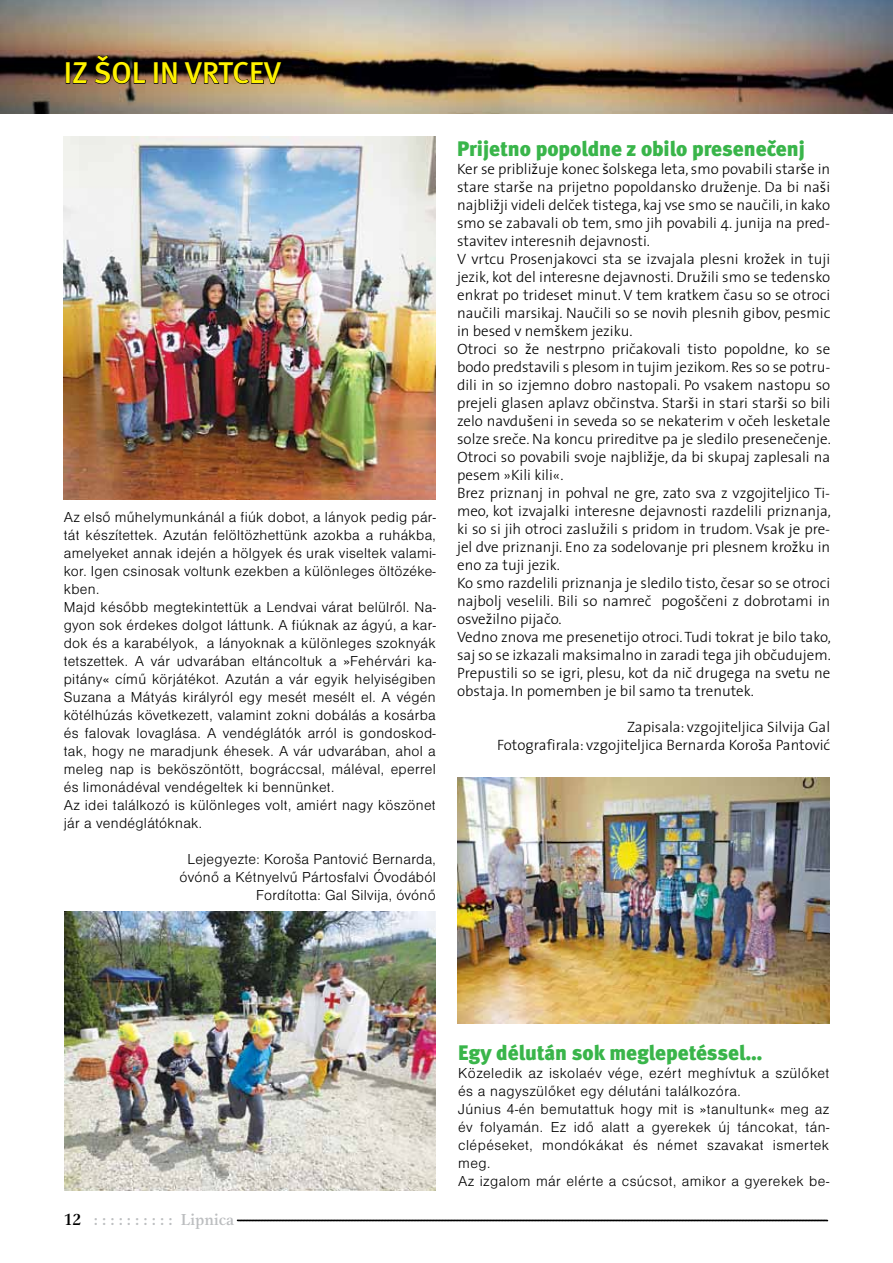
<style>
.page{position:relative;width:893px;height:1263px;background:#fff}
.page>*{position:absolute;margin:0;border:0;box-sizing:border-box;transform-origin:0 0}
.t1{font:30px "Meta Medium CE";color:#fff200}
.t2{font:21px "Meta Black CELF";color:#39b54a}
.t3{font:500 16.5px "Gamma Itc TEE";color:#bcbec0}
.t4{font:300 15px/18px "The Sans OT";color:#000}
.t5{font:15px/18px "Nimbus San DEE Ligh";letter-spacing:.02em;color:#000}
.s1{color:#000}
</style>
<div class="page">
<img style="left:0;top:0;width:893px;height:114px">
<svg style="left:237px;top:1219px;width:591px;height:2px"></svg>
<div style="left:66px;top:62px;width:4px;height:22px;border:1px solid #000"></div>
<svg style="left:72px;top:62px;width:16px;height:22px"></svg>
<svg style="left:94px;top:55px;width:52px;height:29px;background:#2e221b"></svg>
<div style="left:154px;top:62px;width:4px;height:22px;border:1px solid #000"></div>
<svg style="left:162px;top:0;width:15px;height:84px"></svg>
<svg style="left:184px;top:61px;width:98px;height:25px;background:#453526"></svg>
<img style="left:64px;top:136px;width:372px;height:364px">
<img style="left:64px;top:912px;width:372px;height:279px">
<img style="left:457px;top:777px;width:372px;height:246px">
<h1 class="t1" style="left:64px;top:54px;width:219px">IZ ŠOL IN VRTCEV</h1>
<p class="t5" style="left:64px;top:508px;width:374px">Az első műhelymunkánál a fiúk dobot, a lányok pedig pár&shy;tát készítettek. Azután felöltözhettünk azokba a ruhákba, amelyeket annak idején a hölgyek és urak viseltek valami&shy;kor. Igen csinosak voltunk ezekben a különleges öltözéke&shy;kben.<br>Majd később megtekintettük a Lendvai várat belülről. Na&shy;gyon sok érdekes dolgot láttunk. A fiúknak az ágyú, a kar&shy;dok és a karabélyok, a lányoknak a különleges szoknyák tetszettek. A vár udvarában eltáncoltuk a »Fehérvári ka&shy;pitány« című körjátékot. Azután a vár egyik helyiségiben Suzana a Mátyás királyról egy mesét mesélt el. A végén kötélhúzás következett, valamint zokni dobálás a kosárba és falovak lovaglása. A vendéglátók arról is gondoskod&shy;tak, hogy ne maradjunk éhesek. A vár udvarában, ahol a meleg nap is beköszöntött, bográccsal, máléval, eperrel és limonádéval vendégeltek ki bennünket.<br>Az idei találkozó is különleges volt, amiért nagy köszönet jár a vendéglátóknak.</p>
<p class="t5" style="left:180px;top:850px;width:258px;text-align:right">Lejegyezte: Koroša Pantović Bernarda, óvónő a Kétnyelvű Pártosfalvi Óvodából<br>Fordította: Gal Silvija, óvónő</p>
<h2 class="t2" style="left:457px;top:136px;width:349px">Prijetno popoldne z obilo presenečenj</h2>
<p class="t4" style="left:457px;top:159px;width:375px">Ker se približuje konec šolskega leta, smo povabili starše in stare starše na prijetno popoldansko druženje. Da bi naši najbližji videli delček tistega, kaj vse smo se naučili, in kako smo se zabavali ob tem, smo jih povabili 4. junija na pred&shy;stavitev interesnih dejavnosti.<br>V vrtcu Prosenjakovci sta se izvajala plesni krožek in tuji jezik, kot del interesne dejavnosti. Družili smo se tedensko enkrat po trideset minut. V tem kratkem času so se otroci naučili marsikaj. Naučili so se novih plesnih gibov, pesmic in besed v nemškem jeziku.<br>Otroci so že nestrpno pričakovali tisto popoldne, ko se bodo predstavili s plesom in tujim jezikom. Res so se potru&shy;dili in so izjemno dobro nastopali. Po vsakem nastopu so prejeli glasen aplavz občinstva. Starši in stari starši so bili zelo navdušeni in seveda so se nekaterim v očeh lesketale solze sreče. Na koncu prireditve pa je sledilo presenečenje.<br>Otroci so povabili svoje najbližje, da bi skupaj zaplesali na pesem »Kili kili«.<br>Brez priznanj in pohval ne gre, zato sva z vzgojiteljico Ti&shy;meo, kot izvajalki interesne dejavnosti razdelili priznanja, ki so si jih otroci zaslužili s pridom in trudom. Vsak je pre&shy;jel dve priznanji. Eno za sodelovanje pri plesnem krožku in eno za tuji jezik.<br>Ko smo razdelili priznanja je sledilo tisto, česar so se otroci najbolj veselili. Bili so namreč pogoščeni z dobrotami in osvežilno pijačo.<br>Vedno znova me presenetijo otroci. Tudi tokrat je bilo tako, saj so se izkazali maksimalno in zaradi tega jih občudujem.<br>Prepustili so se igri, plesu, kot da nič drugega na svetu ne obstaja. In pomemben je bil samo ta trenutek.</p>
<p class="t4" style="left:497px;top:717px;width:335px;text-align:right">Zapisala: vzgojiteljica Silvija Gal<br>Fotografirala: vzgojiteljica Bernarda Koroša Pantović</p>
<p class="t3" style="left:64px;top:1209px;width:172px"><span class="s1">12</span> : : : : : : : : : : Lipnica</p>
<h2 class="t2" style="left:458px;top:1040px;width:306px">Egy délután sok meglepetéssel…</h2>
<p class="t5" style="left:458px;top:1064px;width:373px">Közeledik az iskolaév vége, ezért meghívtuk a szülőket és a nagyszülőket egy délutáni találkozóra.<br>Június 4-én bemutattuk hogy mit is »tanultunk« meg az év folyamán. Ez idő alatt a gyerekek új táncokat, tán&shy;clépéseket, mondókákat és német szavakat ismertek meg.<br>Az izgalom már elérte a csúcsot, amikor a gyerekek be-</p>
</div>
